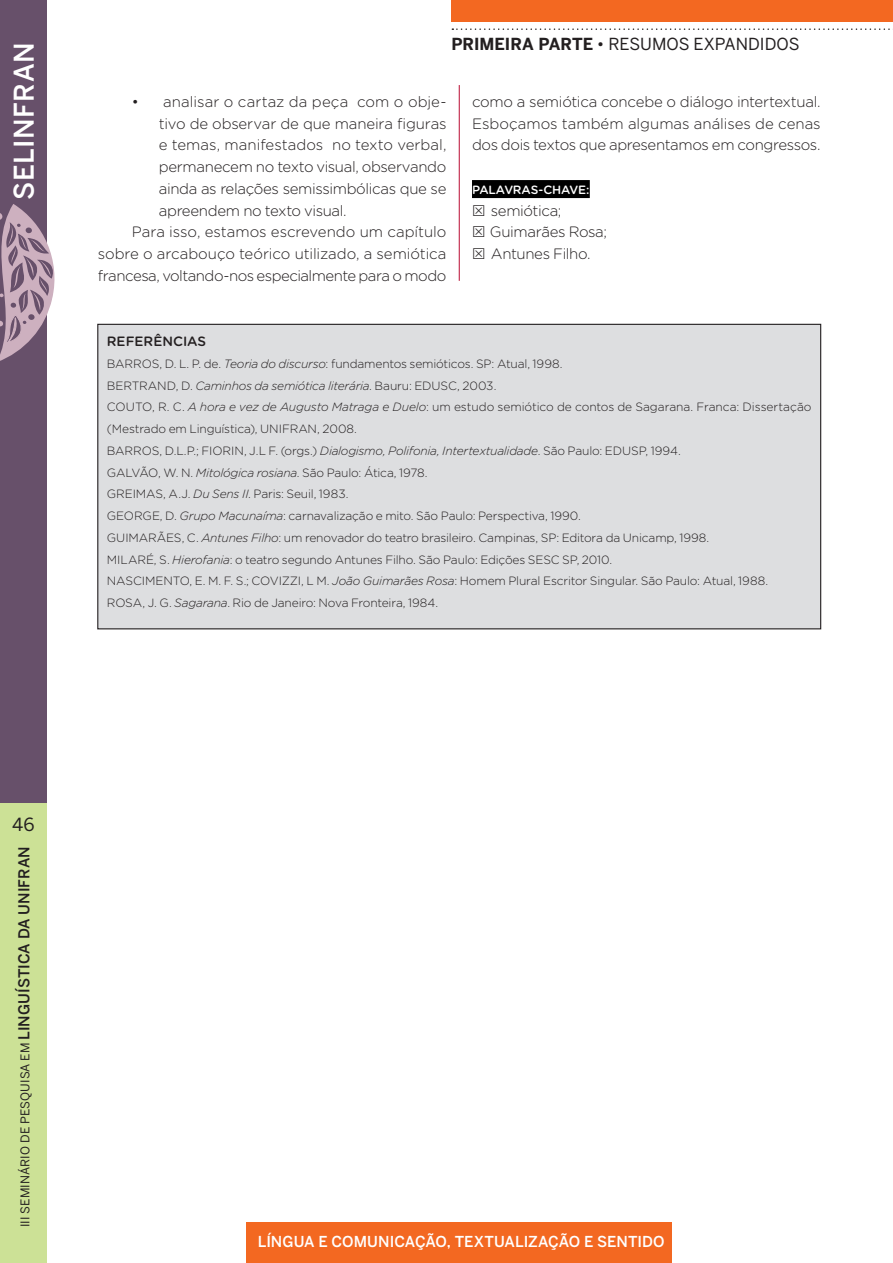
<style>
.page{position:relative;width:893px;height:1263px;background:#fff}
.page>*{position:absolute;margin:0;border:0;box-sizing:border-box;transform-origin:0 0}
.t1{font:500 27px "Benton Sans";letter-spacing:.02em;color:#fff}
.t2{font:18px "Benton Sans";color:#231f20}
.t3{font:16.5px "Benton Sans";color:#231f20}
.t4{font:300 15px/21.8px "Gotham Rounded";letter-spacing:-.02em;color:#231f20;text-align:justify}
.t5{font:500 15px "Benton Sans";color:#fff}
.t6{font:300 15px "Gotham Rounded";color:#231f20}
.t7{font:300 15px "Gotham Rounded";letter-spacing:.005em;color:#231f20}
.t8{font:500 13.5px "Gotham Rounded";color:#231f20}
.t9{font:300 12px/21.8px "Gotham Rounded";letter-spacing:-.015em;color:#231f20}
.t10{font:12px "Benton Sans";letter-spacing:.01em;color:#231f20}
.t11{font:500 12px "Gotham Rounded";color:#fff}
.s1{font-weight:700}
.s2{font-style:italic}
.s3{font-weight:500;font-size:15px}
</style>
<div class="page">
<div style="left:0;top:0;width:47px;height:804px;background:#67506a"></div>
<div style="left:0;top:804px;width:47px;height:459px;background:#cce196"></div>
<div style="left:452px;top:0;width:441px;height:21px;background:#f36821"></div>
<svg style="left:452px;top:28px;width:438px;height:2px"></svg>
<svg style="left:0;top:204px;width:55px;height:157px"></svg>
<div style="left:247px;top:1222px;width:425px;height:41px;background:#f36821"></div>
<hr style="left:459px;top:85px;width:1px;height:196px;background:#ba0b31">
<div style="left:472px;top:180px;width:118px;height:18px;background:#000"></div>
<div style="left:98px;top:324px;width:723px;height:305px;background:#dddee0"></div>
<h1 class="t1" style="left:8px;top:200px;width:159px;rotate:-90deg">SELINFRAN</h1>
<h3 class="t3" style="left:452px;top:34px;width:349px"><span class="s1">PRIMEIRA PARTE</span> • RESUMOS EXPANDIDOS</h3>
<p class="t7" style="left:132px;top:91px;width:316px">• analisar o cartaz da peça com o obje-</p>
<p class="t4" style="left:159px;top:112px;width:289px">tivo de observar de que maneira figuras</p>
<p class="t6" style="left:159px;top:135px;width:289px">e temas, manifestados no texto verbal,</p>
<p class="t4" style="left:159px;top:155px;width:289px">permanecem no texto visual, observando</p>
<p class="t4" style="left:159px;top:177px;width:289px">ainda as relações semissimbólicas que se</p>
<p class="t4" style="left:159px;top:199px;width:189px">apreendem no texto visual.</p>
<p class="t4" style="left:132px;top:220px;width:316px">Para isso, estamos escrevendo um capítulo</p>
<p class="t4" style="left:98px;top:242px;width:350px">sobre o arcabouço teórico utilizado, a semiótica</p>
<p class="t4" style="left:98px;top:264px;width:350px">francesa, voltando-nos especialmente para o modo</p>
<p class="t4" style="left:472px;top:90px;width:350px">como a semiótica concebe o diálogo intertextual.<br>Esboçamos também algumas análises de cenas dos dois textos que apresentamos em congressos.</p>
<p class="t11" style="left:472px;top:181px;width:17px">PALAVRAS</p>
<p class="t11" style="left:538px;top:181px;width:15px">-CHAVE</p>
<p class="t11" style="left:586px;top:181px;width:5px">:</p>
<p class="t4" style="left:490px;top:199px;width:119px;text-align:left">semiótica;<br>Guimarães Rosa;<br>Antunes Filho.</p>
<p class="t8" style="left:107px;top:332px;width:101px">REFERÊNCIAS</p>
<p class="t9" style="left:107px;top:352px;width:706px">BARROS, D. L. P. de. <span class="s2">Teoria do discurso</span>: fundamentos semióticos. SP: Atual, 1998.<br>BERTRAND, D. <span class="s2">Caminhos da semiótica literária</span>. Bauru: EDUSC, 2003.<br>COUTO, R. C. <span class="s2">A hora e vez de Augusto Matraga e Duelo</span>: um estudo semiótico de contos de Sagarana. Franca: Dissertação (Mestrado em Linguística), UNIFRAN, 2008.<br>BARROS, D.L.P.; FIORIN, J.L F. (orgs.) <span class="s2">Dialogismo, Polifonia, Intertextualidade</span>. São Paulo: EDUSP, 1994.<br>GALVÃO, W. N. <span class="s2">Mitológica rosiana</span>. São Paulo: Ática, 1978.<br>GREIMAS, A.J. <span class="s2">Du Sens II</span>. Paris: Seuil, 1983.<br>GEORGE, D. <span class="s2">Grupo Macunaíma</span>: carnavalização e mito. São Paulo: Perspectiva, 1990.<br>GUIMARÃES, C. <span class="s2">Antunes Filho</span>: um renovador do teatro brasileiro. Campinas, SP: Editora da Unicamp, 1998.<br>MILARÉ, S. <span class="s2">Hierofania</span>: o teatro segundo Antunes Filho. São Paulo: Edições SESC SP, 2010.<br>NASCIMENTO, E. M. F. S.; COVIZZI, L M. <span class="s2">João Guimarães Rosa</span>: Homem Plural Escritor Singular. São Paulo: Atual, 1988.<br>ROSA, J. G. <span class="s2">Sagarana</span>. Rio de Janeiro: Nova Fronteira, 1984.</p>
<h2 class="t2" style="left:12px;top:813px;width:24px">46</h2>
<p class="t10" style="left:18px;top:1227px;width:382px;rotate:-90deg">III SEMINÁRIO DE PESQUISA EM <span class="s3">LINGUÍSTICA DA UNIFRAN</span></p>
<p class="t5" style="left:258px;top:1233px;width:408px">LÍNGUA E COMUNICAÇÃO, TEXTUALIZAÇÃO E SENTIDO</p>
</div>
